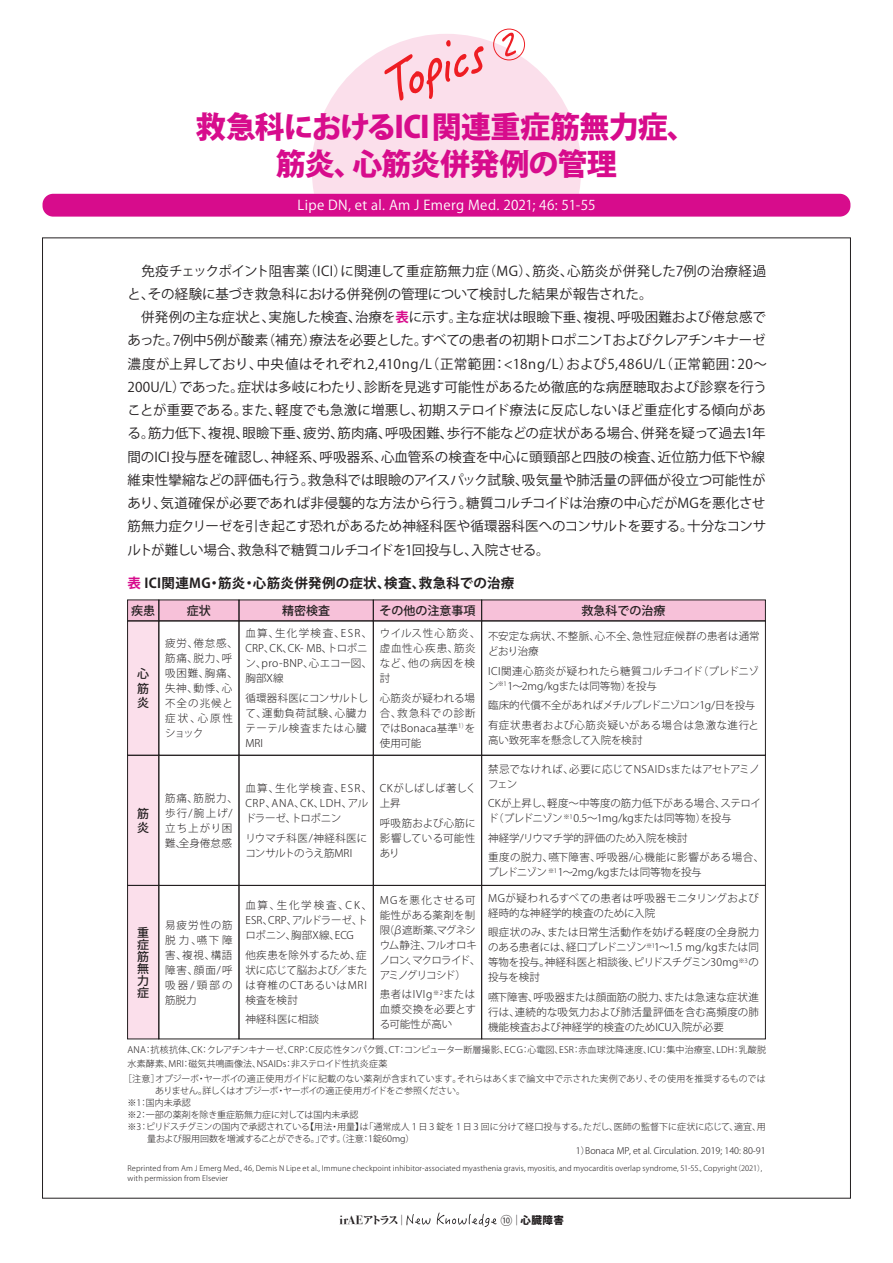
<style>
.page{position:relative;width:893px;height:1263px;background:#fff}
.page>*{position:absolute;margin:0;border:0;box-sizing:border-box;transform-origin:0 0}
.t1{font:800 30px/37.5px "Koz Go Pro";letter-spacing:-.03em;color:#d70c8c;text-align:center}
.t2{font:13.5px/23.2px "Koz Go Pr 6 N";letter-spacing:-.005em;color:#231f20}
.t3{font:13.5px "Koz Go Pro";letter-spacing:.025em;color:#fff}
.t4{font:700 13.5px "Koz Go Pr 6 N";letter-spacing:.025em;color:#231f20}
.t5{font:500 12px/12px "Koz Go Pr 6 N";color:#231f20;text-align:justify}
.t6{font:300 10.5px/15px "Koz Go Pr 6 N";letter-spacing:.01em;color:#231f20}
.t7{font:300 10.5px/15px "Koz Go Pr 6 N";letter-spacing:-.035em;color:#231f20}
.t8{font:300 10.5px/15px "Koz Go Pr 6 N";letter-spacing:-.01em;color:#231f20}
.t9{font:300 10.5px/15px "Koz Go Pr 6 N";letter-spacing:.08em;color:#231f20}
.t10{font:300 10.5px/15px "Koz Go Pr 6 N";letter-spacing:.06em;color:#231f20}
.t11{font:300 10.5px/15px "Koz Go Pr 6 N";letter-spacing:.03em;color:#231f20}
.t12{font:300 10.5px/15px "Koz Go Pr 6 N";letter-spacing:.075em;color:#231f20}
.t13{font:300 10.5px/15px "Koz Go Pr 6 N";letter-spacing:.065em;color:#231f20}
.t14{font:800 10.5px "Koz Min Pro";color:#231f20}
.t15{font:800 10.5px "Koz Go Pro";color:#231f20}
.t16{font:300 9px/13.5px "Koz Go Pr 6 N";color:#231f20}
.t17{font:300 9px "Koz Go Pr 6 N";letter-spacing:-.045em;color:#231f20}
.t18{font:300 7.5px/9.8px "Koz Go Pr 6 N";letter-spacing:.015em;color:#231f20}
.s1{font-weight:700;color:#d70c8c}
.s2{color:#d70c8c}
.s3{font-family:"Bodoni Svty Two ITCTT";font-weight:700;font-size:12px}
.s4{font-family:"Koz Go Pr 6 N";font-weight:400;font-size:12px}
.s5{font-family:"Koz Min Pro"}
</style>
<div class="page">
<svg style="left:406px;top:1214px;width:24px;height:11px"></svg>
<svg style="left:437px;top:1212px;width:60px;height:15px"></svg>
<div style="left:43px;top:194px;width:807px;height:23px;background:#d70c8c;border-radius:11px"></div>
<svg style="left:312px;top:29px;width:269px;height:165px"></svg>
<div style="left:128px;top:621px;width:31px;height:418px;background:#fbdfeb"></div>
<div style="left:128px;top:600px;width:637px;height:21px;background:#f7c1d9"></div>
<div style="left:127px;top:600px;width:32px;height:21px;border:1px solid #231f20"></div>
<div style="left:127px;top:621px;width:32px;height:134px;border:1px solid #231f20"></div>
<div style="left:159px;top:600px;width:80px;height:21px;border:1px solid #231f20"></div>
<div style="left:159px;top:621px;width:80px;height:134px;border:1px solid #231f20"></div>
<div style="left:373px;top:621px;width:109px;height:134px;border:1px solid #231f20"></div>
<div style="left:481px;top:621px;width:285px;height:134px;border:1px solid #231f20"></div>
<div style="left:127px;top:755px;width:32px;height:131px;border:1px solid #231f20"></div>
<div style="left:159px;top:755px;width:80px;height:131px;border:1px solid #231f20"></div>
<div style="left:239px;top:755px;width:135px;height:131px;border:1px solid #231f20"></div>
<div style="left:373px;top:755px;width:109px;height:131px;border:1px solid #231f20"></div>
<div style="left:481px;top:755px;width:285px;height:131px;border:1px solid #231f20"></div>
<div style="left:127px;top:885px;width:32px;height:154px;border:1px solid #231f20"></div>
<div style="left:159px;top:885px;width:80px;height:154px;border:1px solid #231f20"></div>
<div style="left:239px;top:885px;width:135px;height:154px;border:1px solid #231f20"></div>
<div style="left:373px;top:885px;width:109px;height:154px;border:1px solid #231f20"></div>
<div style="left:481px;top:885px;width:285px;height:154px;border:1px solid #231f20"></div>
<div style="left:239px;top:600px;width:135px;height:21px;border:1px solid #231f20"></div>
<div style="left:373px;top:600px;width:109px;height:21px;border:1px solid #231f20"></div>
<div style="left:481px;top:600px;width:285px;height:21px;border:1px solid #231f20"></div>
<h1 class="t1" style="left:196px;top:110px;width:502px">救急科におけるICI関連重症筋無力症、筋炎、心筋炎併発例の管理</h1>
<p class="t3" style="left:297px;top:197px;width:299px">Lipe DN, et al. Am J Emerg Med. 2021; 46: 51-55</p>
<p class="t2" style="left:128px;top:259px;width:641px">　免疫チェックポイント阻害薬（ICI）に関連して重症筋無力症（MG）、筋炎、心筋炎が併発した7例の治療経過と、その経験に基づき救急科における併発例の管理について検討した結果が報告された。<br>　併発例の主な症状と、実施した検査、治療を<span class="s1">表</span>に示す。主な症状は眼瞼下垂、複視、呼吸困難および倦怠感であった。7例中5例が酸素（補充）療法を必要とした。すべての患者の初期トロポニンTおよびクレアチンキナーゼ濃度が上昇しており、中央値はそれぞれ2,410ng/L（正常範囲：&lt;18ng/L）および5,486U/L（正常範囲：20～200U/L）であった。症状は多岐にわたり、診断を見逃す可能性があるため徹底的な病歴聴取および診察を行うことが重要である。また、軽度でも急激に増悪し、初期ステロイド療法に反応しないほど重症化する傾向がある。筋力低下、複視、眼瞼下垂、疲労、筋肉痛、呼吸困難、歩行不能などの症状がある場合、併発を疑って過去1年間のICI投与歴を確認し、神経系、呼吸器系、心血管系の検査を中心に頭頸部と四肢の検査、近位筋力低下や線維束性攣縮などの評価も行う。救急科では眼瞼のアイスパック試験、吸気量や肺活量の評価が役立つ可能性があり、気道確保が必要であれば非侵襲的な方法から行う。糖質コルチコイドは治療の中心だがMGを悪化させ筋無力症クリーゼを引き起こす恐れがあるため神経科医や循環器科医へのコンサルトを要する。十分なコンサルトが難しい場合、救急科で糖質コルチコイドを1回投与し、入院させる。</p>
<p class="t4" style="left:128px;top:575px;width:388px"><span class="s2">表</span> ICI関連MG・筋炎・心筋炎併発例の症状、検査、救急科での治療</p>
<p class="t5" style="left:131px;top:605px;width:25px">疾患</p>
<p class="t5" style="left:137px;top:666px;width:13px;line-height:14.7px">心筋炎</p>
<p class="t5" style="left:137px;top:806px;width:13px;line-height:14.7px">筋炎</p>
<p class="t5" style="left:282px;top:605px;width:49px">精密検査</p>
<p class="t5" style="left:379px;top:605px;width:97px">その他の注意事項</p>
<p class="t5" style="left:581px;top:605px;width:85px">救急科での治療</p>
<p class="t5" style="left:187px;top:605px;width:25px">症状</p>
<p class="t9" style="left:165px;top:636px;width:74px">疲労、倦怠感、筋痛、脱力、呼吸困難、胸痛、失神、動悸、心不全の兆候と症状、心原性ショック</p>
<p class="t6" style="left:245px;top:626px;width:128px">血算、生化学検査、ESR、<br>CRP、CK、CK- MB、トロポニン、pro-BNP、心エコー図、胸部X線</p>
<p class="t12" style="left:380px;top:626px;width:102px">ウイルス性心筋炎、虚血性心疾患、筋炎など、他の病因を検討</p>
<p class="t6" style="left:380px;top:691px;width:98px;text-align:justify">心筋炎が疑われる場合、救急科での診断ではBonaca基準<sup>1）</sup>を使用可能</p>
<p class="t6" style="left:488px;top:629px;width:273px">不安定な病状、不整脈、心不全、急性冠症候群の患者は通常どおり治療</p>
<p class="t6" style="left:488px;top:664px;width:272px">ICI関連心筋炎が疑われたら糖質コルチコイド（プレドニゾン<sup>※1</sup>1～2mg/kgまたは同等物）を投与</p>
<p class="t6" style="left:488px;top:696px;width:272px;line-height:19.5px">臨床的代償不全があればメチルプレドニゾロン1g/日を投与有症状患者および心筋炎疑いがある場合は急激な進行と</p>
<p class="t8" style="left:488px;top:733px;width:156px">高い致死率を懸念して入院を検討</p>
<p class="t11" style="left:245px;top:691px;width:124px">循環器科医にコンサルトして、運動負荷試験、心臓カテーテル検査または心臓<br>MRI</p>
<p class="t13" style="left:165px;top:791px;width:74px">筋痛、筋脱力、歩行/腕上げ/立ち上がり困難、全身倦怠感</p>
<p class="t10" style="left:245px;top:781px;width:128px">血算、生化学検査、ESR、<br>CRP、ANA、CK、LDH、アルドラーゼ、トロポニン</p>
<p class="t6" style="left:245px;top:830px;width:124px">リウマチ科医/神経科医にコンサルトのうえ筋MRI</p>
<p class="t6" style="left:380px;top:781px;width:98px">CKがしばしば著しく上昇</p>
<p class="t6" style="left:380px;top:815px;width:97px;text-align:justify">呼吸筋および心筋に影響している可能性あり</p>
<p class="t6" style="left:488px;top:761px;width:273px">禁忌でなければ、必要に応じてNSAIDsまたはアセトアミノフェン</p>
<p class="t8" style="left:488px;top:796px;width:275px">CKが上昇し、軽度～中等度の筋力低下がある場合、ステロイド（プレドニゾン <sup>※1</sup> 0.5～1mg/kgまたは同等物）を投与</p>
<p class="t6" style="left:488px;top:828px;width:278px;line-height:19.5px">神経学/リウマチ学的評価のため入院を検討<br>重度の脱力、嚥下障害、呼吸器/心機能に影響がある場合、</p>
<p class="t7" style="left:488px;top:865px;width:215px">プレドニゾン <sup>※1</sup>1～2mg/kgまたは同等物を投与</p>
<p class="t5" style="left:137px;top:926px;width:13px">重症筋無力症</p>
<p class="t6" style="left:165px;top:917px;width:69px;text-align:justify">易疲労性の筋脱力、嚥下障害、複視、構語障害、顔面/呼吸器/頸部の筋脱力</p>
<p class="t6" style="left:245px;top:898px;width:128px">血算、生化学検査、CK、<br>ESR、CRP、アルドラーゼ、トロポニン、胸部X線、ECG</p>
<p class="t6" style="left:245px;top:947px;width:123px;text-align:justify">他疾患を除外するため、症状に応じて脳および／または脊椎のCTあるいはMRI検査を検討</p>
<p class="t6" style="left:245px;top:1012px;width:75px">神経科医に相談</p>
<p class="t7" style="left:380px;top:893px;width:102px">MGを悪化させる可能性がある薬剤を制限（β遮断薬、マグネシウム静注、フルオロキノロン、マクロライド、アミノグリコシド）</p>
<p class="t6" style="left:380px;top:987px;width:98px;text-align:justify">患者はIVIg<sup>※2</sup>または血漿交換を必要とする可能性が高い</p>
<p class="t6" style="left:488px;top:890px;width:272px">MGが疑われるすべての患者は呼吸器モニタリングおよび経時的な神経学的検査のために入院</p>
<p class="t6" style="left:488px;top:925px;width:273px;text-align:justify">眼症状のみ、または日常生活動作を妨げる軽度の全身脱力のある患者には、経口プレドニゾン<sup>※1</sup>1～1.5 mg/kgまたは同等物を投与。神経科医と相談後、ピリドスチグミン30mg<sup>※3</sup>の投与を検討</p>
<p class="t6" style="left:488px;top:989px;width:272px;text-align:justify">嚥下障害、呼吸器または顔面筋の脱力、または急速な症状進行は、連続的な吸気力および肺活量評価を含む高頻度の肺機能検査および神経学的検査のためICU入院が必要</p>
<p class="t16" style="left:128px;top:1043px;width:640px">ANA：抗核抗体、CK：クレアチンキナーゼ、CRP：C反応性タンパク質、CT：コンピューター断層撮影、EＣG：心電図、ESR：赤血球沈降速度、ICU：集中治療室、LDH：乳酸脱水素酵素、MRI：磁気共鳴画像法、NSAIDs：非ステロイド性抗炎症薬</p>
<p class="t16" style="left:123px;top:1072px;width:644px">［注意］オプジーボ・ヤーボイの適正使用ガイドに記載のない薬剤が含まれています。それらはあくまで論文中で示された実例であり、その使用を推奨するものでは</p>
<p class="t17" style="left:155px;top:1086px;width:311px">ありません。詳しくはオプジーボ・ヤーボイの適正使用ガイドをご参照ください。</p>
<p class="t16" style="left:128px;top:1096px;width:65px">※1：国内未承認</p>
<p class="t16" style="left:128px;top:1108px;width:233px">※2：一部の薬剤を除き重症筋無力症に対しては国内未承認</p>
<p class="t16" style="left:128px;top:1120px;width:640px">※3：ピリドスチグミンの国内で承認されている【用法・用量】は「通常成人１日３錠を１日３回に分けて経口投与する。ただし、医師の監督下に症状に応じて、適宜、用</p>
<p class="t16" style="left:147px;top:1132px;width:269px">量および服用回数を増減することができる。」です。（注意：1錠60mg）</p>
<p class="t16" style="left:576px;top:1144px;width:191px">1）Bonaca MP, et al. Circulation. 2019; 140: 80-91</p>
<p class="t18" style="left:128px;top:1164px;width:639px">Reprinted from Am J Emerg Med., 46, Demis N Lipe et al., Immune checkpoint inhibitor-associated myasthenia gravis, myositis, and myocarditis overlap syndrome, 51-55., Copyright（2021）, with permission from Elsevier</p>
<p class="t14" style="left:340px;top:1212px;width:69px"><span class="s3">irAE</span>アトラス│</p>
<p class="t15" style="left:500px;top:1213px;width:65px"><span class="s4">⑩</span><span class="s5">│</span>心臓障害</p>
</div>
